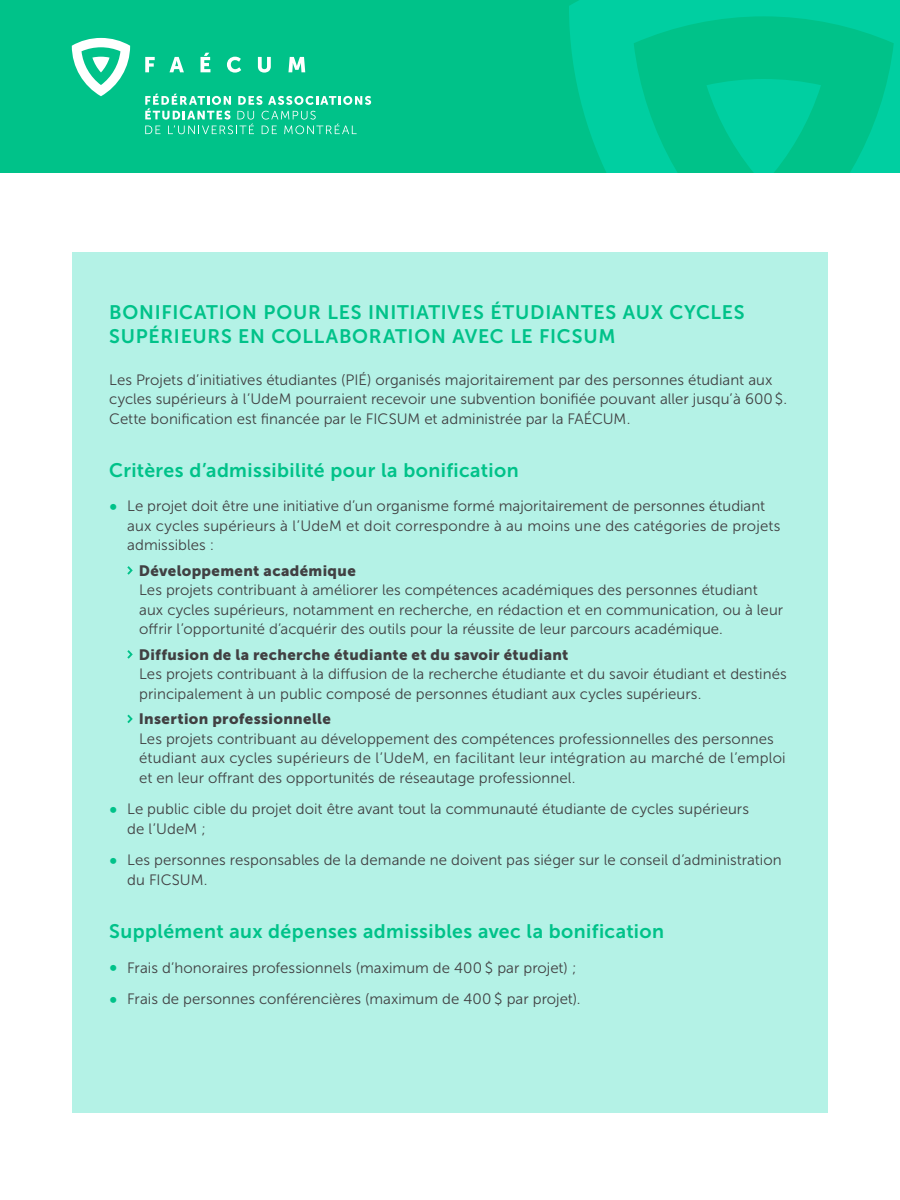
<style>
.page{position:relative;width:900px;height:1200px;background:#fff}
.page>*{position:absolute;margin:0;border:0;box-sizing:border-box;transform-origin:0 0}
.t1{font:19.5px/23.4px "Museo Sans 700";letter-spacing:.025em;color:#00c289}
.t2{font:15px/19.5px "Museo Sans 300";letter-spacing:.005em;color:#414042}
.t3{font:15px "Museo Sans 900";letter-spacing:.025em;color:#414042}
.s1{font-size:21px;color:#00c289}
</style>
<div class="page">
<div style="left:72px;top:252px;width:756px;height:861px;background:#b4f2e6"></div>
<div style="left:0;top:0;width:900px;height:172px;background:#00c289"></div>
<svg style="left:569px;top:0;width:331px;height:172px"></svg>
<svg style="left:706px;top:79px;width:115px;height:93px"></svg>
<svg style="left:145px;top:94px;width:226px;height:40px"></svg>
<svg style="left:145px;top:57px;width:10px;height:15px"></svg>
<svg style="left:169px;top:57px;width:15px;height:15px"></svg>
<svg style="left:201px;top:53px;width:9px;height:19px"></svg>
<svg style="left:227px;top:57px;width:14px;height:16px"></svg>
<svg style="left:258px;top:57px;width:13px;height:16px"></svg>
<svg style="left:288px;top:57px;width:17px;height:15px"></svg>
<svg style="left:72px;top:38px;width:58px;height:58px"></svg>
<svg style="left:127px;top:566px;width:6px;height:9px"></svg>
<svg style="left:127px;top:650px;width:6px;height:9px"></svg>
<svg style="left:127px;top:715px;width:6px;height:8px"></svg>
<h1 class="t1" style="left:109px;top:301px;width:637px">BONIFICATION POUR LES INITIATIVES ÉTUDIANTES AUX CYCLES<br>SUPÉRIEURS EN COLLABORATION AVEC LE FICSUM</h1>
<p class="t2" style="left:109px;top:370px;width:679px">Les Projets d’initiatives étudiantes (PIÉ) organisés majoritairement par des personnes étudiant aux cycles supérieurs à l’UdeM pourraient recevoir une subvention bonifiée pouvant aller jusqu’à 600 $.<br>Cette bonification est financée par le FICSUM et administrée par la FAÉCUM.</p>
<h1 class="t1" style="left:109px;top:458px;width:411px">Critères d’admissibilité pour la bonification</h1>
<p class="t2" style="left:127px;top:497px;width:655px;text-indent:-18px"><span class="s1">•</span> Le projet doit être une initiative d’un organisme formé majoritairement de personnes étudiant aux cycles supérieurs à l’UdeM et doit correspondre à au moins une des catégories de projets admissibles :</p>
<p class="t3" style="left:139px;top:562px;width:218px">Développement académique</p>
<p class="t2" style="left:139px;top:581px;width:645px">Les projets contribuant à améliorer les compétences académiques des personnes étudiant aux cycles supérieurs, notamment en recherche, en rédaction et en communication, ou à leur offrir l’opportunité d’acquérir des outils pour la réussite de leur parcours académique.</p>
<p class="t3" style="left:139px;top:646px;width:431px">Diffusion de la recherche étudiante et du savoir étudiant</p>
<p class="t2" style="left:139px;top:665px;width:649px">Les projets contribuant à la diffusion de la recherche étudiante et du savoir étudiant et destinés principalement à un public composé de personnes étudiant aux cycles supérieurs.</p>
<p class="t3" style="left:139px;top:711px;width:193px">Insertion professionnelle</p>
<p class="t2" style="left:139px;top:729px;width:648px">Les projets contribuant au développement des compétences professionnelles des personnes étudiant aux cycles supérieurs de l’UdeM, en facilitant leur intégration au marché de l’emploi et en leur offrant des opportunités de réseautage professionnel.</p>
<p class="t2" style="left:127px;top:800px;width:623px;text-indent:-18px"><span class="s1">•</span> Le public cible du projet doit être avant tout la communauté étudiante de cycles supérieurs de l’UdeM ;</p>
<p class="t2" style="left:127px;top:851px;width:656px;text-indent:-18px"><span class="s1">•</span> Les personnes responsables de la demande ne doivent pas siéger sur le conseil d’administration du FICSUM.</p>
<h1 class="t1" style="left:109px;top:920px;width:556px">Supplément aux dépenses admissibles avec la bonification</h1>
<p class="t2" style="left:109px;top:958px;width:469px"><span class="s1">•</span> Frais d’honoraires professionnels (maximum de 400 $ par projet) ;</p>
<p class="t2" style="left:109px;top:990px;width:473px"><span class="s1">•</span> Frais de personnes conférencières (maximum de 400 $ par projet).</p>
</div>
